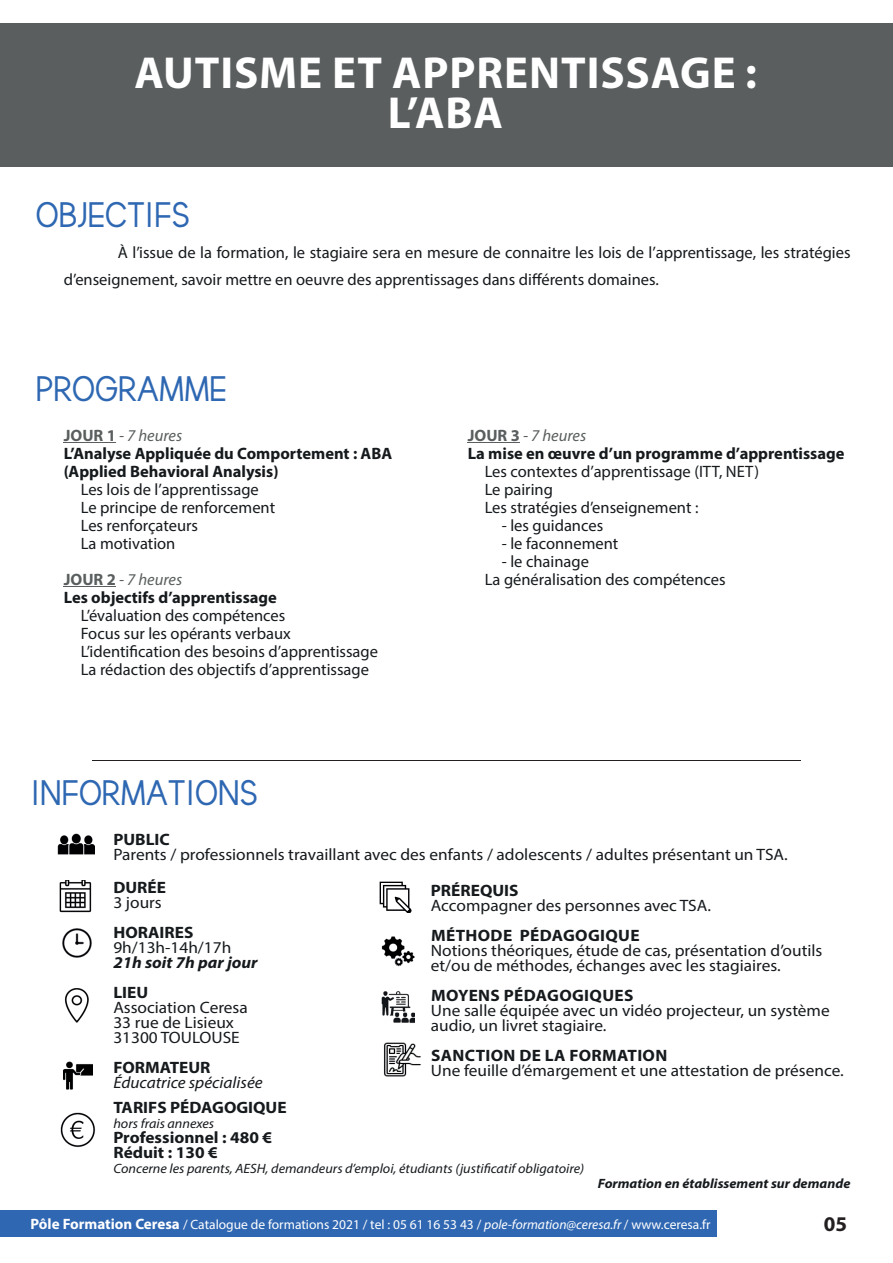
<style>
.page{position:relative;width:893px;height:1263px;background:#fff}
.page>*{position:absolute;margin:0;border:0;box-sizing:border-box;transform-origin:0 0}
.t1{font:700 45px/40.5px "Myriad Pro";letter-spacing:.02em;color:#fff;text-align:center}
.t2{font:36px "thebrooklynbold";color:#2e67b2}
.t3{font:700 21px "Myriad Pro";color:#231f20}
.t4{font:16.5px/18px "Myriad Pro";color:#161a1d}
.t5{font:16.5px/15px "Myriad Pro";color:#161a1d;scale:1.05 1}
.t6{font:700 16.5px/18px "Myriad Pro";color:#161a1d}
.t7{font:700 16.5px/15px "Myriad Pro";color:#161a1d;scale:1.05 1}
.t8{font:700 16.5px "Myriad Pro";letter-spacing:.02em;color:#161a1d;scale:1.05 1}
.t9{font:italic 16.5px "Myriad Pro";color:#161a1d;scale:1.05 1}
.t10{font:italic 700 16.5px "Myriad Pro";color:#161a1d;scale:1.05 1}
.t11{font:13.5px "Myriad Pro";color:#fff}
.t12{font:italic 13.5px "Myriad Pro";color:#161a1d;scale:1.05 1}
.t13{font:italic 700 13.5px "Myriad Pro";color:#161a1d;scale:1.05 1}
.s1{color:#5a5e5f}
.s2{font-weight:400;font-style:italic;color:#5a5e5f}
.s3{font-weight:700;font-size:15px}
.s4{font-style:italic}
</style>
<div class="page">
<div style="left:0;top:23px;width:893px;height:143px;background:#5a5e5f"></div>
<hr style="left:64px;top:442px;width:52px;height:1px;background:#5a5e5f">
<hr style="left:64px;top:586px;width:52px;height:1px;background:#5a5e5f">
<hr style="left:468px;top:442px;width:52px;height:1px;background:#5a5e5f">
<hr style="left:92px;top:760px;width:709px;height:1px;background:#231f20">
<img style="left:59px;top:880px;width:33px;height:33px">
<img style="left:62px;top:928px;width:30px;height:30px">
<img style="left:64px;top:988px;width:25px;height:35px">
<img style="left:379px;top:881px;width:32px;height:32px">
<img style="left:58px;top:834px;width:36px;height:20px">
<img style="left:60px;top:1112px;width:36px;height:36px">
<img style="left:381px;top:991px;width:33px;height:32px">
<img style="left:381px;top:936px;width:33px;height:31px">
<img style="left:64px;top:1061px;width:28px;height:28px">
<div style="left:0;top:1210px;width:717px;height:27px;background:#2f67b2"></div>
<img style="left:384px;top:1042px;width:37px;height:35px">
<h1 class="t1" style="left:134px;top:51px;width:624px">AUTISME ET APPRENTISSAGE :<br>L’ABA</h1>
<h2 class="t2" style="left:36px;top:193px;width:155px">OBJECTIFS</h2>
<p class="t4" style="left:64px;top:239px;width:788px;line-height:27px;text-indent:54px">À l’issue de la formation, le stagiaire sera en mesure de connaitre les lois de l’apprentissage, les stratégies d’enseignement, savoir mettre en oeuvre des apprentissages dans différents domaines.</p>
<h2 class="t2" style="left:36px;top:367px;width:192px">PROGRAMME</h2>
<p class="t6" style="left:64px;top:425px;width:330px"><span class="s1">JOUR 1</span> <span class="s2">- 7 heures<br></span>L’Analyse Appliquée du Comportement : ABA (Applied Behavioral Analysis)</p>
<p class="t4" style="left:81px;top:480px;width:196px">Les lois de l’apprentissage<br>Le principe de renforcement<br>Les renforçateurs<br>La motivation</p>
<p class="t6" style="left:64px;top:569px;width:215px"><span class="s1">JOUR 2</span> <span class="s2">- 7 heures<br></span>Les objectifs d’apprentissage</p>
<p class="t4" style="left:81px;top:606px;width:299px">L’évaluation des compétences<br>Focus sur les opérants verbaux L’identification des besoins d’apprentissage La rédaction des objectifs d’apprentissage</p>
<h2 class="t2" style="left:31px;top:771px;width:228px">INFORMATIONS</h2>
<p class="t6" style="left:468px;top:425px;width:378px"><span class="s1">JOUR 3</span> <span class="s2">- 7 heures<br></span>La mise en œuvre d’un programme d’apprentissage</p>
<p class="t4" style="left:485px;top:462px;width:276px">Les contextes d’apprentissage (ITT, NET)<br>Le pairing<br>Les stratégies d’enseignement :</p>
<p class="t4" style="left:502px;top:516px;width:103px">- les guidances</p>
<p class="t4" style="left:502px;top:534px;width:118px">- le faconnement</p>
<p class="t4" style="left:485px;top:552px;width:242px;text-indent:17px">- le chainage<br>La généralisation des compétences</p>
<p class="t7" style="left:113px;top:832px;width:55px">PUBLIC</p>
<p class="t5" style="left:113px;top:847px;width:644px">Parents / professionnels travaillant avec des enfants / adolescents / adultes présentant un TSA.</p>
<p class="t7" style="left:113px;top:879px;width:52px">DURÉE</p>
<p class="t5" style="left:113px;top:894px;width:48px">3 jours</p>
<p class="t7" style="left:113px;top:924px;width:78px">HORAIRES</p>
<p class="t5" style="left:113px;top:939px;width:114px">9h/13h-14h/17h</p>
<p class="t10" style="left:113px;top:951px;width:139px">21h soit 7h par jour</p>
<p class="t7" style="left:113px;top:984px;width:35px">LIEU</p>
<p class="t5" style="left:113px;top:999px;width:129px">Association Ceresa<br>33 rue de Lisieux<br>31300 TOULOUSE</p>
<p class="t7" style="left:113px;top:1059px;width:94px">FORMATEUR</p>
<p class="t9" style="left:113px;top:1072px;width:144px">Éducatrice spécialisée</p>
<p class="t7" style="left:431px;top:882px;width:85px">PRÉREQUIS</p>
<p class="t5" style="left:431px;top:897px;width:268px">Accompagner des personnes avec TSA.</p>
<p class="t8" style="left:431px;top:924px;width:200px">MÉTHODE PÉDAGOGIQUE</p>
<p class="t5" style="left:431px;top:942px;width:374px">Notions théoriques, étude de cas, présentation d’outils et/ou de méthodes, échanges avec les stagiaires.</p>
<p class="t8" style="left:431px;top:984px;width:194px">MOYENS PÉDAGOGIQUES</p>
<p class="t5" style="left:431px;top:1002px;width:381px">Une salle équipée avec un vidéo projecteur, un système audio, un livret stagiaire.</p>
<p class="t8" style="left:431px;top:1044px;width:227px">SANCTION DE LA FORMATION</p>
<p class="t5" style="left:431px;top:1062px;width:395px">Une feuille d’émargement et une attestation de présence.</p>
<p class="t7" style="left:113px;top:1099px;width:167px">TARIFS PÉDAGOGIQUE</p>
<p class="t12" style="left:113px;top:1115px;width:98px">hors frais annexes</p>
<p class="t7" style="left:113px;top:1129px;width:153px">Professionnel : 480 €<br>Réduit : 130 €</p>
<p class="t12" style="left:113px;top:1160px;width:450px">Concerne les parents, AESH, demandeurs d’emploi, étudiants (justificatif obligatoire)</p>
<p class="t13" style="left:598px;top:1175px;width:242px">Formation en établissement sur demande</p>
<p class="t3" style="left:824px;top:1210px;width:25px">05</p>
<p class="t11" style="left:31px;top:1216px;width:681px"><span class="s3">Pôle Formation Ceresa</span> / Catalogue de formations 2021 / tel : 05 61 16 53 43 / <span class="s4">pole-formation@ceresa.fr</span> / www.ceresa.fr</p>
</div>
